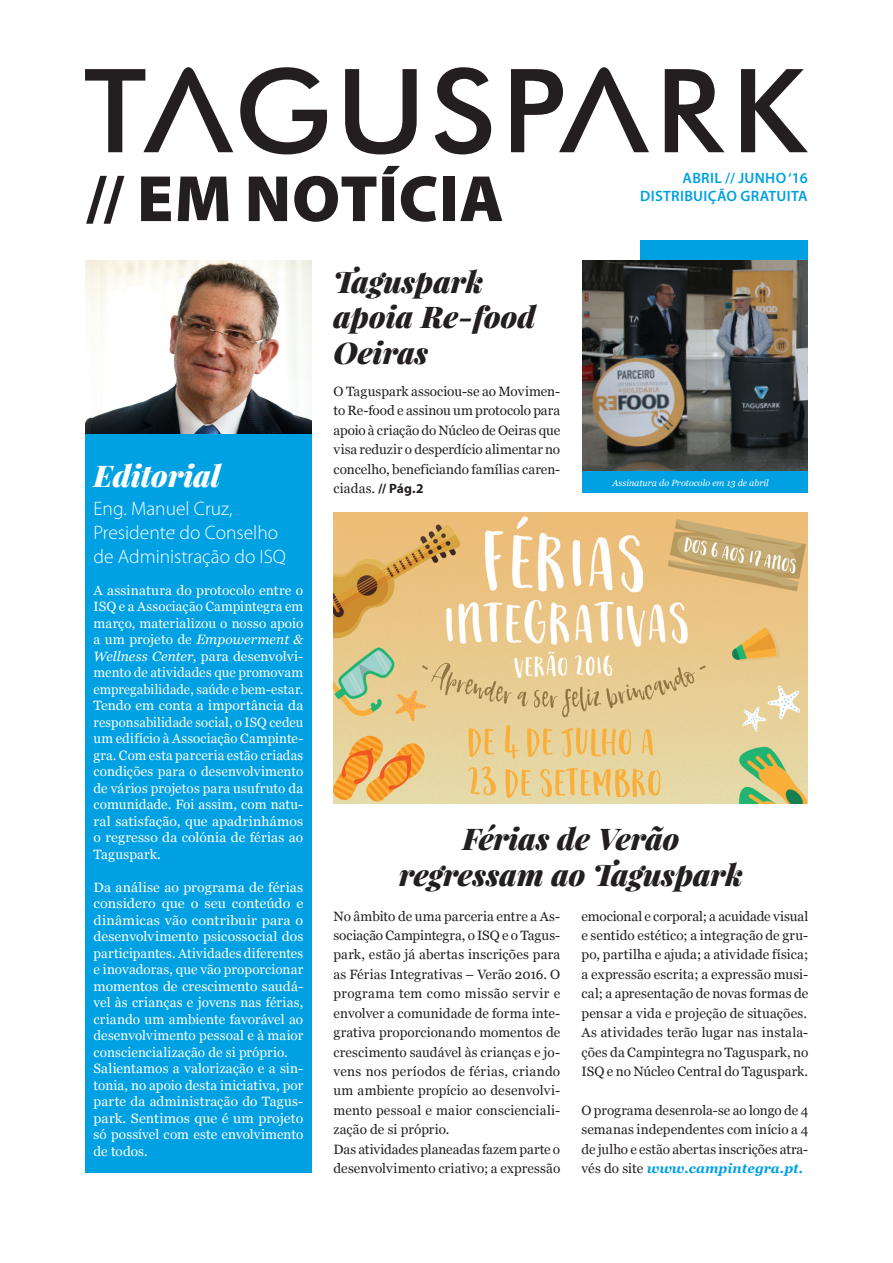
<style>
.page{position:relative;width:893px;height:1263px;background:#fff}
.page>*{position:absolute;margin:0;border:0;box-sizing:border-box;transform-origin:0 0}
.Cover_Title_Subhead{font:900 66px "Myriad Pro";letter-spacing:.005em;color:#231f20}
.Article_title{font:italic 900 30px "Playfair Display";color:#231f20}
.Article_title-2{font:italic 900 30px "Playfair Display";color:#fff}
.Article_intro{font:300 19.5px/24px "Myriad Pro";color:#fff}
.t1{font:600 15px "Myriad Pro";letter-spacing:.02em;color:#00a1e3}
.body_text{font:13.5px/19.5px "Georgia";letter-spacing:.005em;color:#231f20;text-align:justify}
.body_text_white{font:13.5px/16.5px "Georgia";letter-spacing:.005em;color:#fff;text-align:justify}
.Photo_credits{font:italic 9px "Georgia";color:#fff}
.Article_intro-2{font:300 7.5px "Myriad Pro";color:#fff}
.s1{font-weight:700}
.s2{font-style:italic}
.s3{font-family:"Myriad Pro";font-weight:700}
.s4{font-weight:700;font-style:italic;color:#00a1e3}
</style>
<div class="page">
<img style="left:333px;top:512px;width:475px;height:291px">
<svg style="left:85px;top:67px;width:723px;height:87px"></svg>
<div style="left:640px;top:241px;width:168px;height:19px;background:#00a1e3"></div>
<img style="left:582px;top:260px;width:226px;height:212px">
<img style="left:86px;top:260px;width:226px;height:175px">
<div style="left:85px;top:435px;width:227px;height:738px;background:#00a1e3"></div>
<div style="left:582px;top:472px;width:226px;height:21px;background:#00a1e3"></div>
<p class="Cover_Title_Subhead" style="left:85px;top:161px;width:420px"><span class="s1">//</span> EM NOTÍCIA</p>
<p class="Article_title" style="left:333px;top:260px;width:151px">Taguspark</p>
<p class="Article_title" style="left:333px;top:296px;width:204px">apoia Re-food</p>
<p class="Article_title" style="left:333px;top:332px;width:96px">Oeiras</p>
<p class="t1" style="left:682px;top:168px;width:127px">ABRIL // JUNHO ‘16</p>
<p class="t1" style="left:640px;top:186px;width:169px">DISTRIBUIÇÃO GRATUITA</p>
<p class="Article_title-2" style="left:94px;top:455px;width:128px">Editorial</p>
<p class="Article_intro" style="left:94px;top:497px;width:194px">Eng. Manuel Cruz,<br>Presidente do Conselho de Administração do ISQ</p>
<p class="body_text_white" style="left:94px;top:581px;width:211px">A assinatura do protocolo entre o ISQ e a Associação Campintegra em março, materializou o nosso apoio a um projeto de <span class="s2">Empowerment &amp; Wellness Center</span>, para desenvolvi&shy;mento de atividades que promovam empregabilidade, saúde e bem-estar.</p>
<p class="body_text_white" style="left:94px;top:697px;width:211px">Tendo em conta a importância da responsabilidade social, o ISQ cedeu um edifício à Associação Campinte&shy;gra. Com esta parceria estão criadas condições para o desenvolvimento de vários projetos para usufruto da comunidade. Foi assim, com natu&shy;ral satisfação, que apadrinhámos o regresso da colónia de férias ao Taguspark.</p>
<p class="body_text_white" style="left:94px;top:878px;width:211px">Da análise ao programa de férias considero que o seu conteúdo e dinâmicas vão contribuir para o desenvolvimento psicossocial dos participantes. Atividades diferentes e inovadoras, que vão proporcionar momentos de crescimento saudá&shy;vel às crianças e jovens nas férias, criando um ambiente favorável ao desenvolvimento pessoal e à maior consciencialização de si próprio.</p>
<p class="body_text_white" style="left:94px;top:1060px;width:211px">Salientamos a valorização e a sin&shy;tonia, no apoio desta iniciativa, por parte da administração do Tagus&shy;park. Sentimos que é um projeto só possível com este envolvimento de todos.</p>
<p class="Article_intro-2" style="left:172px;top:528px;width:4px">*</p>
<p class="body_text" style="left:334px;top:381px;width:228px">O Taguspark associou-se ao Movimen&shy;to Re-food e assinou um protocolo para apoio à criação do Núcleo de Oeiras que visa reduzir o desperdício alimentar no concelho, beneficiando famílias caren&shy;ciadas. <span class="s3">// Pág.2</span></p>
<p class="Photo_credits" style="left:612px;top:476px;width:158px">Assinatura do Protocolo em 13 de abril</p>
<p class="Article_title" style="left:462px;top:818px;width:219px">Férias de Verão</p>
<p class="Article_title" style="left:399px;top:854px;width:345px">regressam ao Taguspark</p>
<p class="body_text" style="left:334px;top:905px;width:228px">No âmbito de uma parceria entre a As&shy;sociação Campintegra, o ISQ e o Tagus&shy;park, estão já abertas inscrições para as Férias Integrativas – Verão 2016. O programa tem como missão servir e envolver a comunidade de forma inte&shy;grativa proporcionando momentos de crescimento saudável às crianças e jo&shy;vens nos períodos de férias, criando um ambiente propício ao desenvolvi&shy;mento pessoal e maior conscienciali&shy;zação de si próprio.</p>
<p class="body_text" style="left:334px;top:1139px;width:228px">Das atividades planeadas fazem parte o desenvolvimento criativo; a expressão</p>
<p class="body_text" style="left:581px;top:905px;width:228px">emocional e corporal; a acuidade visual e sentido estético; a integração de gru&shy;po, partilha e ajuda; a atividade física; a expressão escrita; a expressão musi&shy;cal; a apresentação de novas formas de pensar a vida e projeção de situações.</p>
<p class="body_text" style="left:581px;top:1022px;width:228px">As atividades terão lugar nas instala&shy;ções da Campintegra no Taguspark, no ISQ e no Núcleo Central do Taguspark.</p>
<p class="body_text" style="left:581px;top:1100px;width:228px">O programa desenrola-se ao longo de 4 semanas independentes com início a 4 de julho e estão abertas inscrições atra&shy;vés do site <span class="s4">www.campintegra.pt.</span></p>
</div>
